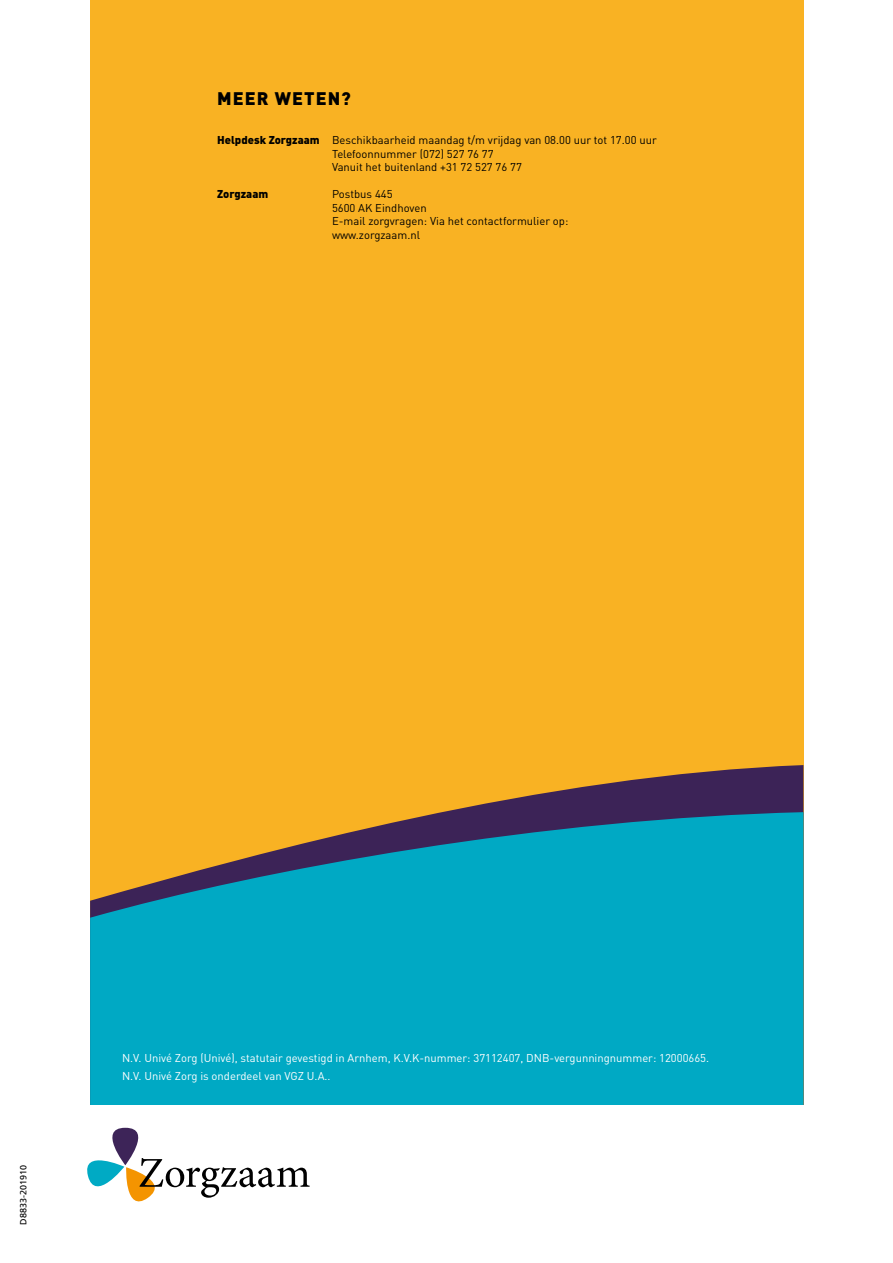
<style>
.page{position:relative;width:893px;height:1263px;background:#fff}
.page>*{position:absolute;margin:0;border:0;box-sizing:border-box;transform-origin:0 0}
.t1{font:900 18px "DIN Pro";letter-spacing:.06em;color:#000}
.t2{font:11.25px/13.5px "DIN Pro";color:#000}
.t3{font:11.25px/18px "DIN Pro";color:#fff}
.t4{font:900 11.25px "DIN Pro";color:#000}
.t5{font:9px "Frutiger";color:#000}
.s1{font-weight:900}
</style>
<div class="page">
<div style="left:90px;top:0;width:713px;height:1105px;background:#f9b223"></div>
<svg style="left:443px;top:765px;width:360px;height:47px;fill:#3c2357"></svg>
<svg style="left:90px;top:812px;width:713px;height:293px;background:#15a1b1"></svg>
<svg style="left:87px;top:1128px;width:223px;height:73px"></svg>
<h1 class="t1" style="left:217px;top:86px;width:135px">MEER WETEN?</h1>
<p class="t2" style="left:332px;top:133px;width:326px;text-indent:-115px"><span class="s1">Helpdesk Zorgzaam</span> Beschikbaarheid maandag t/m vrijdag van 08.00 uur tot 17.00 uur<br>Telefoonnummer (072) 527 76 77<br>Vanuit het buitenland +31 72 527 76 77</p>
<p class="t4" style="left:217px;top:186px;width:53px">Zorgzaam</p>
<p class="t2" style="left:332px;top:187px;width:238px">Postbus 445<br>5600 AK Eindhoven<br>E-mail zorgvragen: Via het contactformulier op: www.zorgzaam.nl</p>
<p class="t5" style="left:18px;top:1225px;width:61px;rotate:-90deg">D8833-201910</p>
<p class="t3" style="left:122px;top:1048px;width:589px">N.V. Univé Zorg (Univé), statutair gevestigd in Arnhem, K.V.K-nummer: 37112407, DNB-vergunningnummer: 12000665.<br>N.V. Univé Zorg is onderdeel van VGZ U.A..</p>
</div>
